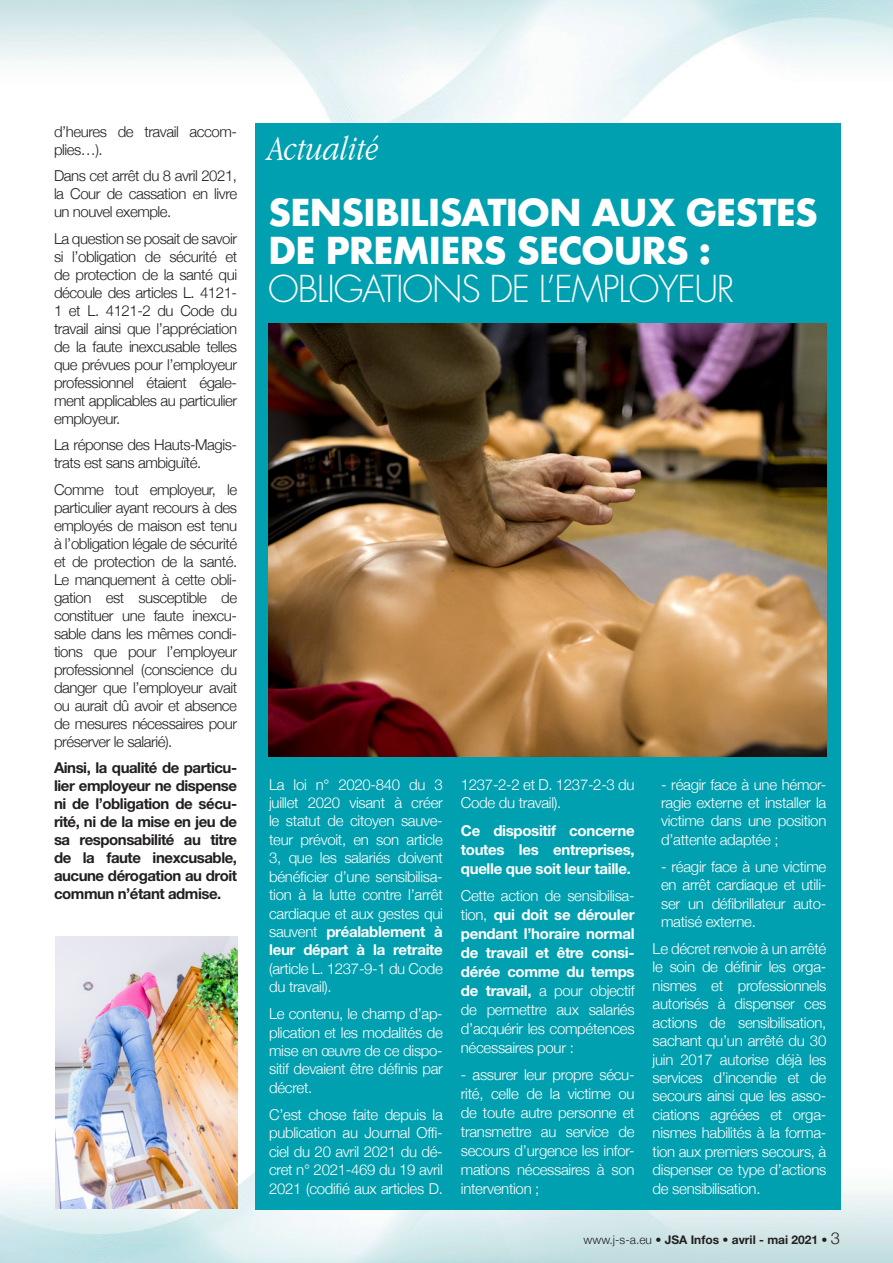
<style>
.page{position:relative;width:893px;height:1263px;background:#fff}
.page>*{position:absolute;margin:0;border:0;box-sizing:border-box;transform-origin:0 0}
.t1{font:700 36.15px/38.2px "Futura";letter-spacing:-.035em;color:#fff}
.t2{font:300 36.15px "Futura";letter-spacing:-.035em;color:#fff}
.t3{font:italic 300 condensed 36px "Garamond";color:#fff}
.t4{font:300 15px/18.5px "Helvetica Neue";letter-spacing:-.02em;color:#fff;text-align:justify}
.t5{font:300 15px/18px "Helvetica Neue";letter-spacing:-.03em;color:#231f20;text-align:justify}
.t6{font:700 15px/18px "Helvetica Neue";letter-spacing:-.03em;color:#231f20;text-align:justify}
.t7{font:700 15px/18.9px "Helvetica Neue";letter-spacing:-.02em;color:#fff;text-align:justify}
.t8{font:700 12px "Helvetica Neue";color:#231f20}
.s1{font-weight:700}
.s2{font-weight:300}
.s3{font-weight:300;font-size:16.5px}
</style>
<div class="page">
<img style="left:0;top:0;width:893px;height:430px">
<img style="left:0;top:822px;width:893px;height:441px">
<div style="left:255px;top:124px;width:585px;height:1086px;background:#00a0b0"></div>
<img style="left:268px;top:324px;width:558px;height:433px">
<img style="left:55px;top:936px;width:182px;height:272px">
<p class="t5" style="left:54px;top:122px;width:185px">d’heures de travail accom&shy;plies…).</p>
<p class="t5" style="left:54px;top:166px;width:185px">Dans cet arrêt du 8 avril 2021, la Cour de cassation en livre un nouvel exemple.</p>
<p class="t5" style="left:54px;top:229px;width:185px">La question se posait de savoir si l’obligation de sécurité et de protection de la santé qui découle des articles L. 4121- 1 et L. 4121-2 du Code du travail ainsi que l’appréciation de la faute inexcusable telles que prévues pour l’employeur professionnel étaient égale&shy;ment applicables au particulier employeur.</p>
<p class="t5" style="left:54px;top:436px;width:185px">La réponse des Hauts-Magis&shy;trats est sans ambiguïté.</p>
<p class="t5" style="left:54px;top:480px;width:185px">Comme tout employeur, le particulier ayant recours à des employés de maison est tenu à l’obligation légale de sécurité et de protection de la santé.<br>Le manquement à cette obli&shy;gation est susceptible de constituer une faute inexcu&shy;sable dans les mêmes condi&shy;tions que pour l’employeur professionnel (conscience du danger que l’employeur avait ou aurait dû avoir et absence de mesures nécessaires pour préserver le salarié).</p>
<p class="t6" style="left:54px;top:758px;width:185px">Ainsi, la qualité de particu&shy;lier employeur ne dispense ni de l’obligation de sécu&shy;rité, ni de la mise en jeu de sa responsabilité au titre de la faute inexcusable, aucune dérogation au droit commun n’étant admise.</p>
<p class="t3" style="left:268px;top:129px;width:113px">Actualité</p>
<p class="t1" style="left:268px;top:193px;width:551px">SENSIBILISATION AUX GESTES<br>DE PREMIERS SECOURS :</p>
<p class="t2" style="left:268px;top:266px;width:468px">OBLIGATIONS DE L’EMPLOYEUR</p>
<p class="t4" style="left:269px;top:775px;width:175px">La loi n° 2020-840 du 3 juillet 2020 visant à créer le statut de citoyen sauve&shy;teur prévoit, en son article 3, que les salariés doivent bénéficier d’une sensibilisa&shy;tion à la lutte contre l’arrêt cardiaque et aux gestes qui sauvent <span class="s1">préalablement à leur départ à la retraite </span>(article L. 1237-9-1 du Code du travail).</p>
<p class="t4" style="left:269px;top:1004px;width:175px">Le contenu, le champ d’ap&shy;plication et les modalités de mise en œuvre de ce dispo&shy;sitif devaient être définis par décret.</p>
<p class="t4" style="left:269px;top:1105px;width:175px">C’est chose faite depuis la publication au Journal Offi&shy;ciel du 20 avril 2021 du dé&shy;cret n° 2021-469 du 19 avril 2021 (codifié aux articles D.</p>
<p class="t4" style="left:461px;top:774px;width:175px;line-height:18.9px">1237-2-2 et D. 1237-2-3 du<br>Code du travail).</p>
<p class="t7" style="left:461px;top:821px;width:175px">Ce dispositif concerne toutes les entreprises, quelle que soit leur taille.</p>
<p class="t4" style="left:461px;top:886px;width:175px;line-height:18.9px">Cette action de sensibilisa&shy;tion, <span class="s1">qui doit se dérouler pendant l’horaire normal de travail et être consi&shy;dérée comme du temps de travail,</span> a pour objectif de permettre aux salariés d’acquérir les compétences nécessaires pour :</p>
<p class="t4" style="left:461px;top:1065px;width:175px;line-height:18.9px">- assurer leur propre sécu&shy;rité, celle de la victime ou de toute autre personne et transmettre au service de secours d’urgence les infor&shy;mations nécessaires à son intervention ;</p>
<p class="t4" style="left:661px;top:775px;width:167px">- réagir face à une hémor&shy;ragie externe et installer la victime dans une position d’attente adaptée ;</p>
<p class="t4" style="left:661px;top:857px;width:167px">- réagir face à une victime en arrêt cardiaque et utili&shy;ser un défibrillateur auto&shy;matisé externe.</p>
<p class="t4" style="left:653px;top:939px;width:175px">Le décret renvoie à un arrêté le soin de définir les orga&shy;nismes et professionnels autorisés à dispenser ces actions de sensibilisation, sachant qu’un arrêté du 30 juin 2017 autorise déjà les services d’incendie et de secours ainsi que les asso&shy;ciations agréées et orga&shy;nismes habilités à la forma&shy;tion aux premiers secours, à dispenser ce type d’actions de sensibilisation.</p>
<p class="t8" style="left:583px;top:1232px;width:258px"><span class="s2">www.j-s-a.eu •</span> JSA Infos • avril - mai 2021 <span class="s2">•</span> <span class="s3">3</span></p>
</div>
